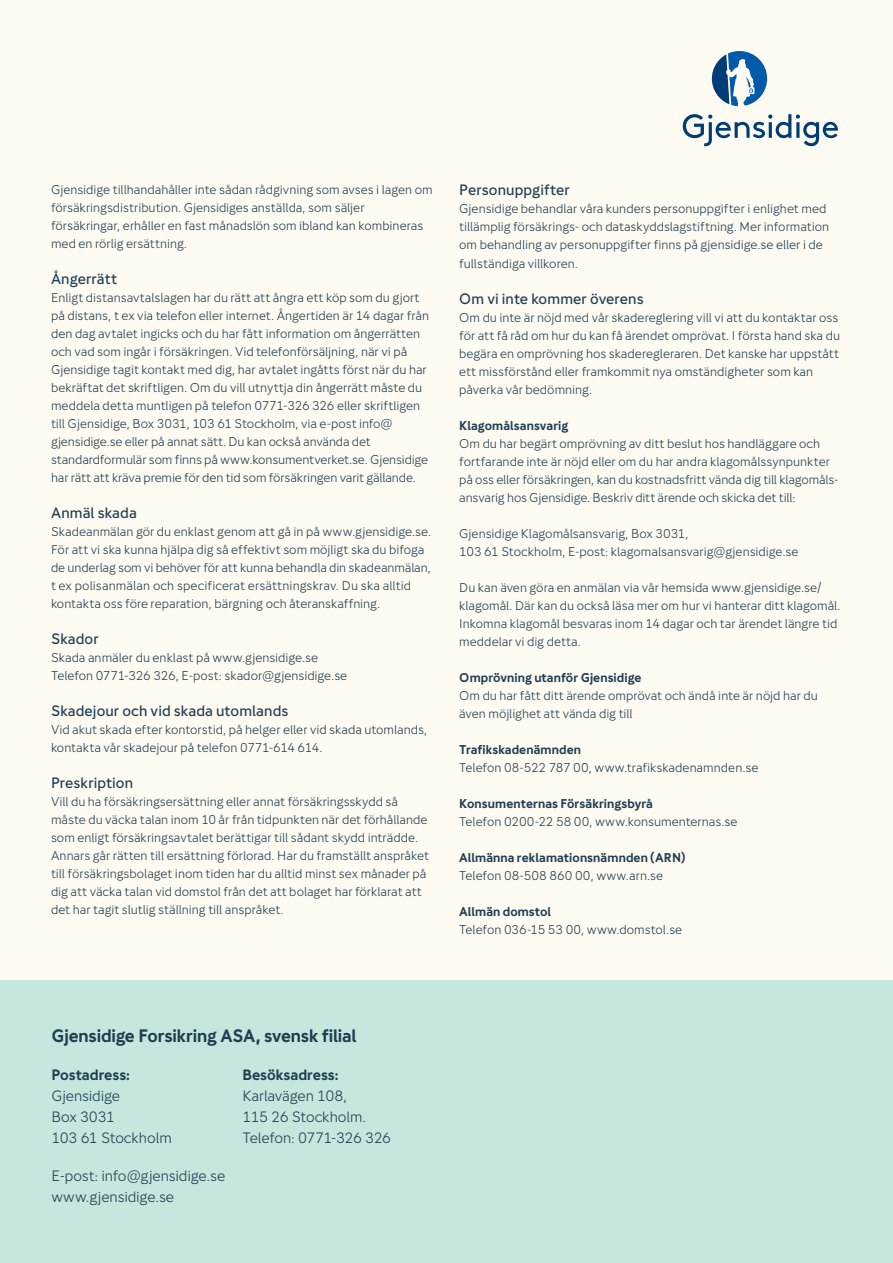
<style>
.page{position:relative;width:893px;height:1263px;background:#fefbf2}
.page>*{position:absolute;margin:0;border:0;box-sizing:border-box;transform-origin:0 0}
.t1{font:700 18px "Gjensidige";letter-spacing:-.01em;color:#203e53}
.t2{font:15px/21px "Gjensidige";letter-spacing:-.015em;color:#203e53}
.t3{font:500 15px "Gjensidige";letter-spacing:.005em;color:#203e53}
.t4{font:700 15px "Gjensidige";color:#203e53}
.t5{font:12.75px/18px "Gjensidige";letter-spacing:-.005em;color:#203e53}
.t6{font:700 12.75px "Gjensidige";letter-spacing:.005em;color:#203e53}
</style>
<div class="page">
<svg style="left:683px;top:114px;width:155px;height:32px"></svg>
<svg style="left:712px;top:51px;width:55px;height:55px"></svg>
<div style="left:0;top:980px;width:893px;height:283px;background:#c7e6de"></div>
<p class="t5" style="left:51px;top:180px;width:383px">Gjensidige tillhandahåller inte sådan rådgivning som avses i lagen om försäkringsdistribution. Gjensidiges anställda, som säljer försäkringar, erhåller en fast månadslön som ibland kan kombineras med en rörlig ersättning.</p>
<p class="t3" style="left:51px;top:270px;width:68px">Ångerrätt</p>
<p class="t5" style="left:51px;top:288px;width:380px">Enligt distansavtalslagen har du rätt att ångra ett köp som du gjort på distans, t ex via telefon eller internet. Ångertiden är 14 dagar från den dag avtalet ingicks och du har fått information om ångerrätten och vad som ingår i försäkringen. Vid telefonförsäljning, när vi på Gjensidige tagit kontakt med dig, har avtalet ingåtts först när du har bekräftat det skriftligen. Om du vill utnyttja din ångerrätt måste du meddela detta muntligen på telefon 0771-326 326 eller skriftligen till Gjensidige, Box 3031, 103 61 Stockholm, via e-post info@ gjensidige.se eller på annat sätt. Du kan också använda det standardformulär som finns på www.konsumentverket.se. Gjensidige har rätt att kräva premie för den tid som försäkringen varit gällande.</p>
<p class="t3" style="left:51px;top:504px;width:87px">Anmäl skada</p>
<p class="t5" style="left:51px;top:522px;width:382px">Skadeanmälan gör du enklast genom att gå in på www.gjensidige.se.<br>För att vi ska kunna hjälpa dig så effektivt som möjligt ska du bifoga de underlag som vi behöver för att kunna behandla din skadeanmälan, t ex polisanmälan och specificerat ersättningskrav. Du ska alltid kontakta oss före reparation, bärgning och återanskaffning.</p>
<p class="t3" style="left:51px;top:630px;width:49px">Skador</p>
<p class="t5" style="left:51px;top:648px;width:298px">Skada anmäler du enklast på www.gjensidige.se<br>Telefon 0771-326 326, E-post: skador@gjensidige.se</p>
<p class="t3" style="left:51px;top:702px;width:239px">Skadejour och vid skada utomlands</p>
<p class="t5" style="left:51px;top:720px;width:378px">Vid akut skada efter kontorstid, på helger eller vid skada utomlands, kontakta vår skadejour på telefon 0771-614 614.</p>
<p class="t3" style="left:51px;top:774px;width:84px">Preskription</p>
<p class="t5" style="left:51px;top:792px;width:379px">Vill du ha försäkringsersättning eller annat försäkringsskydd så måste du väcka talan inom 10 år från tidpunkten när det förhållande som enligt försäkringsavtalet berättigar till sådant skydd inträdde.<br>Annars går rätten till ersättning förlorad. Har du framställt anspråket till försäkringsbolaget inom tiden har du alltid minst sex månader på dig att väcka talan vid domstol från det att bolaget har förklarat att det har tagit slutlig ställning till anspråket.</p>
<p class="t3" style="left:459px;top:182px;width:112px">Personuppgifter</p>
<p class="t5" style="left:459px;top:200px;width:371px">Gjensidige behandlar våra kunders personuppgifter i enlighet med tillämplig försäkrings- och dataskyddslagstiftning. Mer information om behandling av personuppgifter finns på gjensidige.se eller i de fullständiga villkoren.</p>
<p class="t3" style="left:459px;top:290px;width:186px">Om vi inte kommer överens</p>
<p class="t5" style="left:459px;top:308px;width:382px">Om du inte är nöjd med vår skadereglering vill vi att du kontaktar oss för att få råd om hur du kan få ärendet omprövat. I första hand ska du begära en omprövning hos skaderegleraren. Det kanske har uppstått ett missförstånd eller framkommit nya omständigheter som kan påverka vår bedömning.</p>
<p class="t6" style="left:459px;top:418px;width:111px">Klagomålsansvarig</p>
<p class="t5" style="left:459px;top:434px;width:381px">Om du har begärt omprövning av ditt beslut hos handläggare och fortfarande inte är nöjd eller om du har andra klagomålssynpunkter på oss eller försäkringen, kan du kostnadsfritt vända dig till klagomåls&shy;ansvarig hos Gjensidige. Beskriv ditt ärende och skicka det till:</p>
<p class="t5" style="left:459px;top:524px;width:341px">Gjensidige Klagomålsansvarig, Box 3031,<br>103 61 Stockholm, E-post: klagomalsansvarig@gjensidige.se</p>
<p class="t5" style="left:459px;top:578px;width:383px">Du kan även göra en anmälan via vår hemsida www.gjensidige.se/ klagomål. Där kan du också läsa mer om hur vi hanterar ditt klagomål.<br>Inkomna klagomål besvaras inom 14 dagar och tar ärendet längre tid meddelar vi dig detta.</p>
<p class="t6" style="left:459px;top:670px;width:184px">Omprövning utanför Gjensidige</p>
<p class="t5" style="left:459px;top:686px;width:360px">Om du har fått ditt ärende omprövat och ändå inte är nöjd har du även möjlighet att vända dig till</p>
<p class="t6" style="left:459px;top:742px;width:123px">Trafikskadenämnden</p>
<p class="t5" style="left:459px;top:758px;width:301px">Telefon 08-522 787 00, www.trafikskadenamnden.se</p>
<p class="t6" style="left:459px;top:796px;width:195px">Konsumenternas Försäkringsbyrå</p>
<p class="t5" style="left:459px;top:812px;width:280px">Telefon 0200-22 58 00, www.konsumenternas.se</p>
<p class="t6" style="left:459px;top:850px;width:228px">Allmänna reklamationsnämnden (ARN)</p>
<p class="t5" style="left:459px;top:866px;width:205px">Telefon 08-508 860 00, www.arn.se</p>
<p class="t6" style="left:459px;top:904px;width:94px">Allmän domstol</p>
<p class="t5" style="left:459px;top:920px;width:225px">Telefon 036-15 53 00, www.domstol.se</p>
<h1 class="t1" style="left:51px;top:1025px;width:307px">Gjensidige Forsikring ASA, svensk filial</h1>
<p class="t4" style="left:51px;top:1066px;width:80px">Postadress:</p>
<p class="t2" style="left:51px;top:1085px;width:122px">Gjensidige<br>Box 3031<br>103 61 Stockholm</p>
<p class="t2" style="left:51px;top:1165px;width:175px">E-post: info@gjensidige.se www.gjensidige.se</p>
<p class="t4" style="left:242px;top:1065px;width:98px">Besöksadress:</p>
<p class="t2" style="left:242px;top:1085px;width:150px">Karlavägen 108,<br>115 26 Stockholm.<br>Telefon: 0771-326 326</p>
</div>
